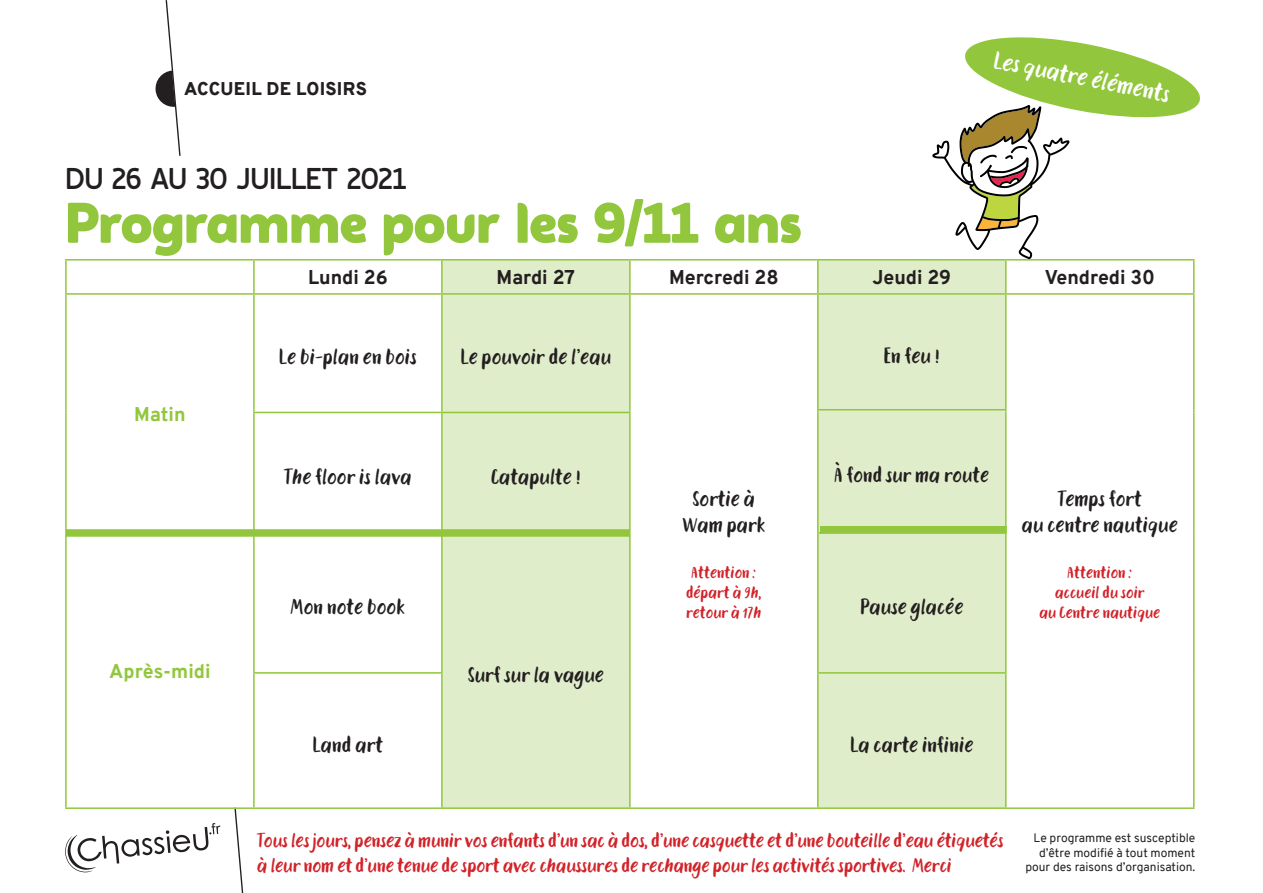
<style>
.page{position:relative;width:1263px;height:893px;background:#fff}
.page>*{position:absolute;margin:0;border:0;box-sizing:border-box;transform-origin:0 0}
.t1{font:900 57px "Auro";letter-spacing:-.005em;color:#92c73d}
.t2{font:500 30px "Auro";letter-spacing:-.005em;color:#231f20}
.t3{font:24px "TT Rabbits Dummy";color:#fff}
.t4{font:21.3px/26px "TT Rabbits Dummy";color:#231f20;text-align:center}
.t5{font:21px "TT Rabbits Dummy";color:#231f20}
.t6{font:19.5px/25.5px "TT Rabbits Dummy";letter-spacing:-.01em;color:#d1232a}
.t7{font:800 19.5px "Overpass";color:#231f20}
.t8{font:800 19.5px "Overpass";color:#92c73d}
.t9{font:900 18px "Overpass";letter-spacing:.01em;color:#231f20}
.t10{font:16.5px/19.8px "TT Rabbits Dummy";color:#d1232a;text-align:center}
.t11{font:12px/14.4px "Overpass";color:#231f20;text-align:right}
</style>
<div class="page">
<svg style="left:155px;top:0;width:26px;height:156px"></svg>
<svg style="left:65px;top:823px;width:156px;height:49px"></svg>
<svg style="left:234px;top:809px;width:10px;height:84px"></svg>
<svg style="left:443px;top:261px;width:562px;height:546px;fill:#e0edcb"></svg>
<hr style="left:65px;top:259px;width:189px;height:2px;background:#92c73d">
<hr style="left:65px;top:261px;width:2px;height:32px;background:#92c73d">
<hr style="left:254px;top:259px;width:188px;height:2px;background:#92c73d">
<hr style="left:253px;top:261px;width:2px;height:32px;background:#92c73d">
<hr style="left:442px;top:259px;width:188px;height:2px;background:#92c73d">
<hr style="left:441px;top:261px;width:2px;height:32px;background:#92c73d">
<hr style="left:630px;top:259px;width:188px;height:2px;background:#92c73d">
<hr style="left:629px;top:261px;width:2px;height:32px;background:#92c73d">
<hr style="left:818px;top:259px;width:188px;height:2px;background:#92c73d">
<hr style="left:817px;top:261px;width:2px;height:32px;background:#92c73d">
<hr style="left:1006px;top:259px;width:188px;height:2px;background:#92c73d">
<hr style="left:1005px;top:261px;width:1px;height:32px;background:#92c73d">
<hr style="left:1193px;top:261px;width:1px;height:32px;background:#92c73d">
<hr style="left:65px;top:293px;width:189px;height:2px;background:#92c73d">
<hr style="left:65px;top:295px;width:2px;height:115px;background:#92c73d">
<hr style="left:254px;top:293px;width:188px;height:2px;background:#92c73d">
<hr style="left:253px;top:295px;width:2px;height:115px;background:#92c73d">
<hr style="left:442px;top:293px;width:188px;height:2px;background:#92c73d">
<hr style="left:441px;top:295px;width:2px;height:115px;background:#92c73d">
<hr style="left:630px;top:293px;width:188px;height:2px;background:#92c73d">
<hr style="left:629px;top:295px;width:2px;height:115px;background:#92c73d">
<hr style="left:818px;top:293px;width:188px;height:2px;background:#92c73d">
<hr style="left:817px;top:295px;width:2px;height:114px;background:#92c73d">
<hr style="left:1006px;top:293px;width:188px;height:2px;background:#92c73d">
<hr style="left:1005px;top:295px;width:1px;height:114px;background:#92c73d">
<hr style="left:1193px;top:295px;width:1px;height:115px;background:#92c73d">
<hr style="left:817px;top:409px;width:189px;height:1px;background:#92c73d">
<hr style="left:65px;top:412px;width:2px;height:120px;background:#92c73d">
<hr style="left:253px;top:412px;width:189px;height:1px;background:#92c73d">
<hr style="left:253px;top:413px;width:2px;height:119px;background:#92c73d">
<hr style="left:442px;top:412px;width:189px;height:1px;background:#92c73d">
<hr style="left:441px;top:413px;width:2px;height:119px;background:#92c73d">
<hr style="left:629px;top:413px;width:2px;height:119px;background:#92c73d">
<hr style="left:817px;top:412px;width:2px;height:120px;background:#92c73d">
<hr style="left:1005px;top:412px;width:1px;height:120px;background:#92c73d">
<hr style="left:1193px;top:412px;width:1px;height:121px;background:#92c73d">
<hr style="left:65px;top:532px;width:189px;height:2px;background:#92c73d">
<hr style="left:65px;top:534px;width:2px;height:139px;background:#92c73d">
<hr style="left:253px;top:534px;width:2px;height:138px;background:#92c73d">
<hr style="left:442px;top:532px;width:189px;height:2px;background:#92c73d">
<hr style="left:441px;top:534px;width:2px;height:138px;background:#92c73d">
<hr style="left:629px;top:534px;width:2px;height:139px;background:#92c73d">
<hr style="left:817px;top:532px;width:189px;height:2px;background:#92c73d">
<hr style="left:817px;top:534px;width:2px;height:138px;background:#92c73d">
<hr style="left:1005px;top:534px;width:1px;height:138px;background:#92c73d">
<hr style="left:1193px;top:533px;width:1px;height:140px;background:#92c73d">
<hr style="left:65px;top:673px;width:2px;height:134px;background:#92c73d">
<hr style="left:253px;top:672px;width:190px;height:2px;background:#92c73d">
<hr style="left:253px;top:674px;width:2px;height:133px;background:#92c73d">
<hr style="left:441px;top:674px;width:2px;height:133px;background:#92c73d">
<hr style="left:629px;top:673px;width:2px;height:134px;background:#92c73d">
<hr style="left:817px;top:672px;width:189px;height:2px;background:#92c73d">
<hr style="left:817px;top:674px;width:2px;height:133px;background:#92c73d">
<hr style="left:1005px;top:674px;width:1px;height:133px;background:#92c73d">
<hr style="left:1193px;top:673px;width:1px;height:134px;background:#92c73d">
<hr style="left:65px;top:807px;width:189px;height:2px;background:#92c73d">
<hr style="left:254px;top:807px;width:188px;height:2px;background:#92c73d">
<hr style="left:442px;top:807px;width:188px;height:2px;background:#92c73d">
<hr style="left:630px;top:807px;width:188px;height:2px;background:#92c73d">
<hr style="left:818px;top:807px;width:188px;height:2px;background:#92c73d">
<hr style="left:1006px;top:807px;width:188px;height:2px;background:#92c73d">
<div style="left:66px;top:529px;width:564px;height:8px;background:#92c73d"></div>
<svg style="left:932px;top:37px;width:268px;height:222px"></svg>
<div style="left:820px;top:526px;width:187px;height:7px;background:#92c73d"></div>
<p class="t9" style="left:184px;top:75px;width:184px">ACCUEIL DE LOISIRS</p>
<h2 class="t2" style="left:66px;top:160px;width:342px">DU 26 AU 30 JUILLET 2021</h2>
<h1 class="t1" style="left:66px;top:187px;width:737px">Programme pour les 9/11 ans</h1>
<p class="t3" style="left:997px;top:44px;width:181px;rotate:11deg">Les quatre éléments</p>
<p class="t7" style="left:308px;top:263px;width:81px">Lundi 26</p>
<p class="t7" style="left:497px;top:263px;width:80px">Mardi 27</p>
<p class="t7" style="left:669px;top:263px;width:111px">Mercredi 28</p>
<p class="t7" style="left:872px;top:263px;width:80px">Jeudi 29</p>
<p class="t7" style="left:1045px;top:263px;width:112px">Vendredi 30</p>
<p class="t8" style="left:134px;top:400px;width:53px">Matin</p>
<p class="t8" style="left:109px;top:657px;width:103px">Après-midi</p>
<p class="t4" style="left:279px;top:344px;width:139px">Le bi-plan en bois</p>
<p class="t4" style="left:460px;top:344px;width:152px">Le pouvoir de l’eau</p>
<p class="t4" style="left:883px;top:342px;width:58px">En feu !</p>
<p class="t4" style="left:284px;top:463px;width:129px">The floor is lava</p>
<p class="t4" style="left:491px;top:463px;width:92px">Catapulte !</p>
<p class="t5" style="left:835px;top:461px;width:156px">À fond sur ma route</p>
<p class="t4" style="left:682px;top:486px;width:84px">Sortie à<br>Wam park</p>
<p class="t10" style="left:686px;top:562px;width:77px">Attention : départ à 9h, retour à 17h</p>
<p class="t4" style="left:860px;top:594px;width:105px">Pause glacée</p>
<p class="t4" style="left:291px;top:594px;width:115px">Mon note book</p>
<p class="t4" style="left:468px;top:661px;width:138px">Surf sur la vague</p>
<p class="t4" style="left:313px;top:731px;width:72px">Land art</p>
<p class="t4" style="left:850px;top:731px;width:125px">La carte infinie</p>
<p class="t4" style="left:1022px;top:486px;width:157px">Temps fort<br>au centre nautique</p>
<p class="t10" style="left:1039px;top:562px;width:122px">Attention :<br>accueil du soir<br>au Centre nautique</p>
<p class="t6" style="left:257px;top:827px;width:748px">Tous les jours, pensez à munir vos enfants d’un sac à dos, d’une casquette et d’une bouteille d’eau étiquetés à leur nom et d’une tenue de sport avec chaussures de rechange pour les activités sportives. Merci</p>
<p class="t11" style="left:1025px;top:831px;width:171px">Le programme est susceptible d’être modifié à tout moment pour des raisons d’organisation.</p>
</div>
